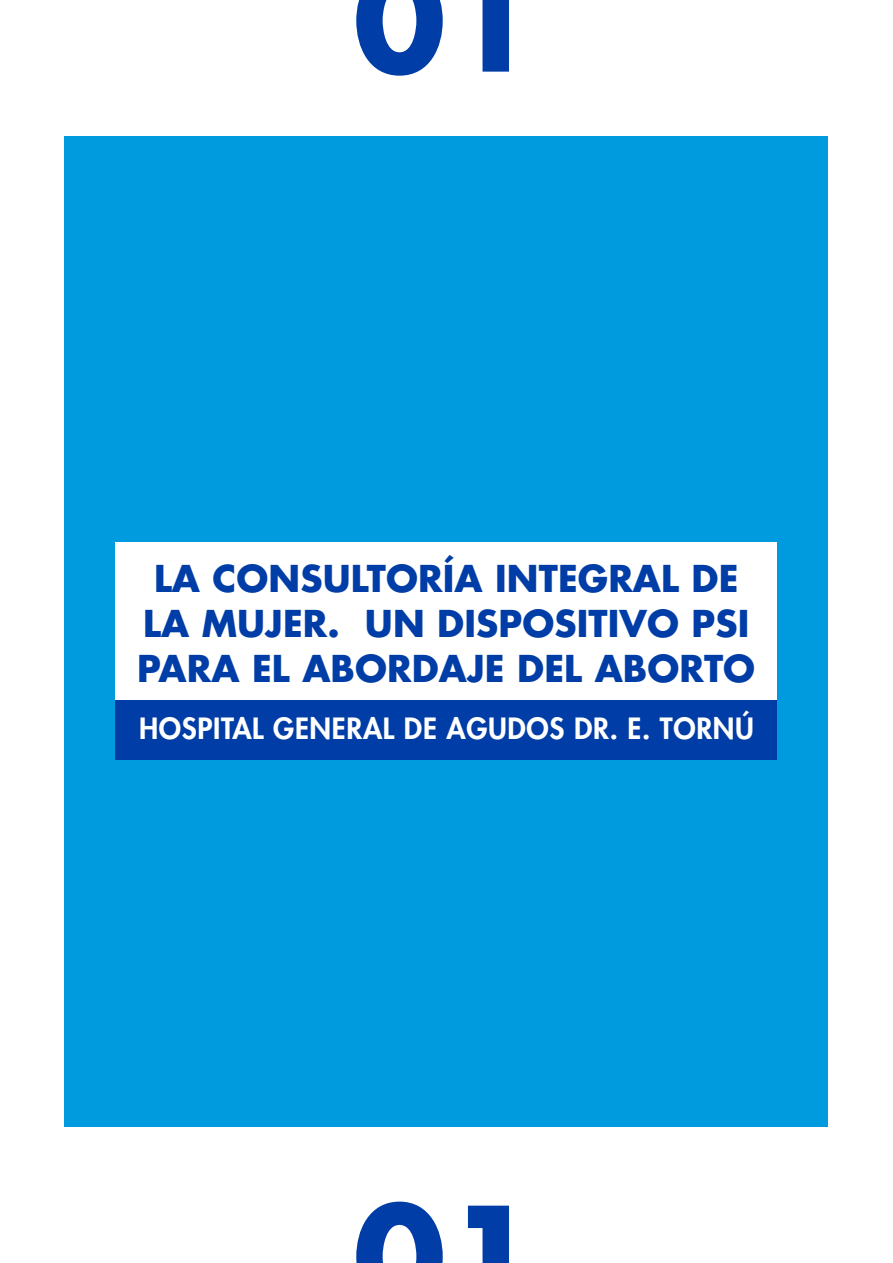
<style>
.page{position:relative;width:893px;height:1263px;background:#fff}
.page>*{position:absolute;margin:0;border:0;box-sizing:border-box;transform-origin:0 0}
.t1{font:700 135px "Futura Std";color:#003da6}
.t2{font:700 36px/45px "Futura Std";letter-spacing:.005em;color:#003da6;text-align:center}
.t3{font:800 28.5px "Futura Std";letter-spacing:.025em;color:#fff}
</style>
<div class="page">
<div style="left:65px;top:136px;width:763px;height:991px;background:#009bde"></div>
<div style="left:116px;top:542px;width:661px;height:163px;background:#fff"></div>
<div style="left:116px;top:700px;width:661px;height:60px;background:#003da6"></div>
<h1 class="t1" style="left:353px;top:-69px;width:187px">01</h1>
<p class="t2" style="left:137px;top:556px;width:619px">LA CONSULTORÍA INTEGRAL DE<br>LA MUJER. UN DISPOSITIVO PSI<br>PARA EL ABORDAJE DEL ABORTO</p>
<p class="t3" style="left:139px;top:711px;width:616px">HOSPITAL GENERAL DE AGUDOS DR. E. TORNÚ</p>
<h1 class="t1" style="left:353px;top:1167px;width:187px">01</h1>
</div>
